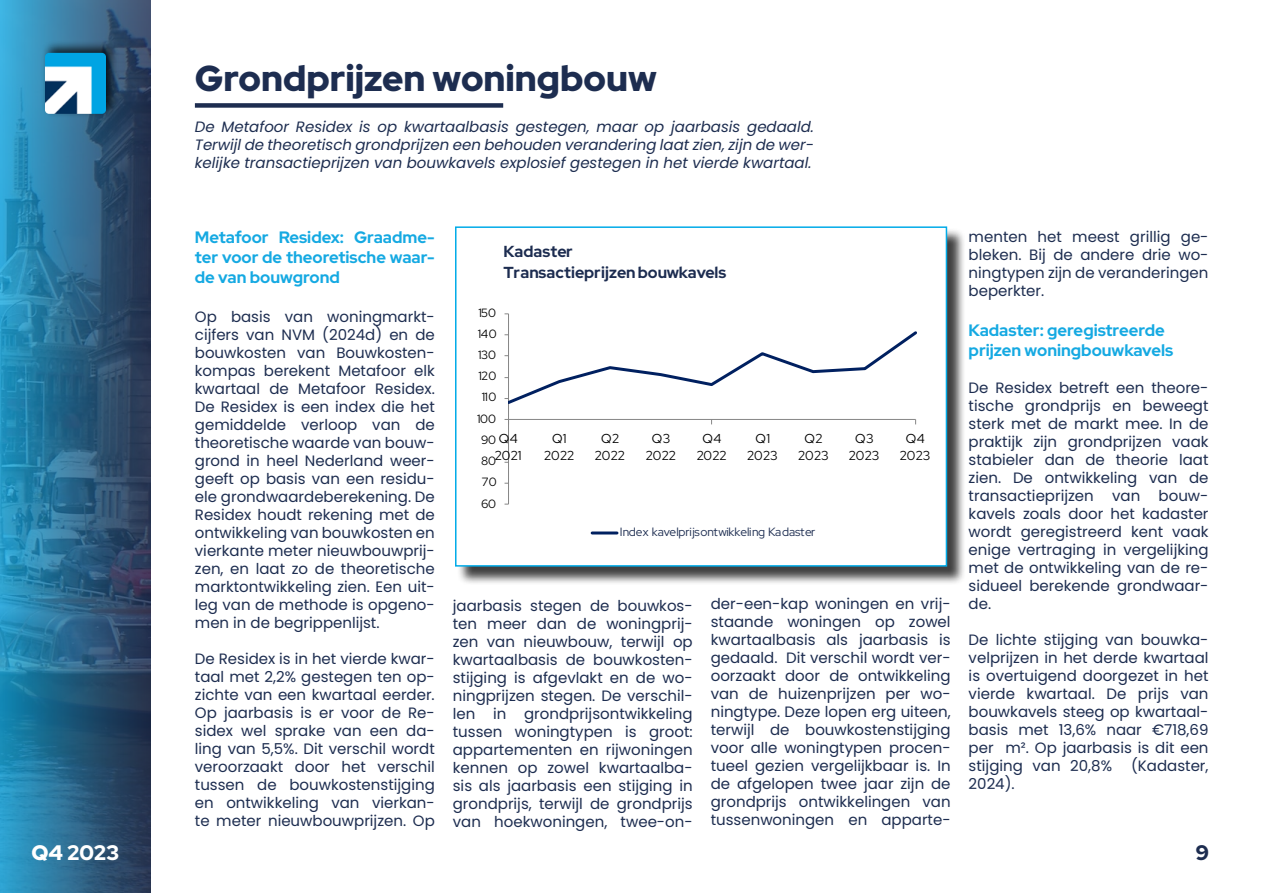
<style>
.page{position:relative;width:1263px;height:893px;background:#fff}
.page>*{position:absolute;margin:0;border:0;box-sizing:border-box;transform-origin:0 0}
.t1{font:900 36px "Red Hat Display";color:#1d2d50}
.t2{font:900 21px "Red Hat Display";color:#fff}
.t3{font:900 21px "Red Hat Display";color:#1d2d50}
.t4{font:700 16.5px/19.8px "Red Hat Display";color:#15a9e2;text-align:justify}
.t5{font:700 15.9px/20.9px "Red Hat Display";letter-spacing:.005em;color:#1c2c50}
.t6{font:15px/18px "Poppins";color:#1d2d50;text-align:justify}
.t7{font:italic 15px/18px "Poppins";color:#1d2d50;text-align:justify}
.t8{font:12.9px/17.5px "Red Hat Display";letter-spacing:.015em;color:#000;text-align:center}
.t9{font:12px "Red Hat Display";letter-spacing:-.01em;color:#1c2c50}
.t10{font:12px "Red Hat Display";letter-spacing:-.03em;color:#000}
</style>
<div class="page">
<svg style="left:0;top:0;width:151px;height:893px;background:#2b678b"></svg>
<div style="left:457px;top:228px;width:509px;height:357px;background:#000;opacity:.75"></div>
<div style="left:456px;top:228px;width:490px;height:338px;background:#fff"></div>
<hr style="left:508px;top:314px;width:1px;height:190px;background:#868686">
<hr style="left:508px;top:419px;width:408px;height:1px;background:#868686">
<svg style="left:504px;top:331px;width:412px;height:73px"></svg>
<hr style="left:592px;top:531px;width:25px;height:3px;background:#002060">
<div style="left:455px;top:226px;width:492px;height:341px;border:2px solid #01abe8"></div>
<div style="left:195px;top:103px;width:308px;height:5px;background:#1d2d50"></div>
<div style="left:41px;top:40px;width:78px;height:78px;background:#000;opacity:.75"></div>
<img style="left:45px;top:53px;width:61px;height:61px">
<h1 class="t1" style="left:195px;top:55px;width:463px">Grondprijzen woningbouw</h1>
<p class="t7" style="left:195px;top:118px;width:621px">De Metafoor Residex is op kwartaalbasis gestegen, maar op jaarbasis gedaald.<br>Terwijl de theoretisch grondprijzen een behouden verandering laat zien, zijn de wer&shy;kelijke transactieprijzen van bouwkavels explosief gestegen in het vierde kwartaal.</p>
<p class="t4" style="left:195px;top:227px;width:241px">Metafoor Residex: Graadme&shy;ter voor de theoretische waar&shy;de van bouwgrond</p>
<p class="t6" style="left:195px;top:308px;width:241px">Op basis van woningmarkt&shy;cijfers van NVM (2024d) en de bouwkosten van Bouwkosten&shy;kompas berekent Metafoor elk kwartaal de Metafoor Residex.<br>De Residex is een index die het gemiddelde verloop van de theoretische waarde van bouw&shy;grond in heel Nederland weer&shy;geeft op basis van een residu&shy;ele grondwaardeberekening. De Residex houdt rekening met de ontwikkeling van bouwkosten en vierkante meter nieuwbouwprij&shy;zen, en laat zo de theoretische marktontwikkeling zien. Een uit&shy;leg van de methode is opgeno&shy;men in de begrippenlijst.</p>
<p class="t6" style="left:195px;top:650px;width:241px">De Residex is in het vierde kwar&shy;taal met 2,2% gestegen ten op&shy;zichte van een kwartaal eerder.<br>Op jaarbasis is er voor de Re&shy;sidex wel sprake van een da&shy;ling van 5,5%. Dit verschil wordt veroorzaakt door het verschil tussen de bouwkostenstijging en ontwikkeling van vierkan&shy;te meter nieuwbouwprijzen. Op</p>
<p class="t5" style="left:504px;top:240px;width:224px">Kadaster<br>Transactieprijzen bouwkavels</p>
<p class="t10" style="left:478px;top:305px;width:19px">150</p>
<p class="t10" style="left:478px;top:326px;width:20px">140</p>
<p class="t10" style="left:478px;top:347px;width:19px">130</p>
<p class="t10" style="left:479px;top:368px;width:19px">120</p>
<p class="t10" style="left:482px;top:389px;width:16px">110</p>
<p class="t10" style="left:477px;top:411px;width:20px">100</p>
<p class="t8" style="left:495px;top:429px;width:28px">Q4<br>2021</p>
<p class="t8" style="left:544px;top:429px;width:31px">Q1<br>2022</p>
<p class="t8" style="left:595px;top:429px;width:31px">Q2<br>2022</p>
<p class="t8" style="left:646px;top:429px;width:31px">Q3<br>2022</p>
<p class="t8" style="left:697px;top:429px;width:31px">Q4<br>2022</p>
<p class="t8" style="left:747px;top:429px;width:32px">Q1<br>2023</p>
<p class="t8" style="left:798px;top:429px;width:32px">Q2<br>2023</p>
<p class="t8" style="left:849px;top:429px;width:32px">Q3<br>2023</p>
<p class="t8" style="left:900px;top:429px;width:32px">Q4<br>2023</p>
<p class="t10" style="left:481px;top:432px;width:16px">90</p>
<p class="t10" style="left:481px;top:453px;width:16px">80</p>
<p class="t10" style="left:482px;top:474px;width:16px">70</p>
<p class="t10" style="left:481px;top:495px;width:16px">60</p>
<p class="t9" style="left:620px;top:524px;width:197px">Index kavelprijsontwikkeling Kadaster</p>
<p class="t6" style="left:453px;top:597px;width:241px">jaarbasis stegen de bouwkos&shy;ten meer dan de woningprij&shy;zen van nieuwbouw, terwijl op kwartaalbasis de bouwkosten&shy;stijging is afgevlakt en de wo&shy;ningprijzen stegen. De verschil&shy;len in grondprijsontwikkeling tussen woningtypen is groot: appartementen en rijwoningen kennen op zowel kwartaalba&shy;sis als jaarbasis een stijging in grondprijs, terwijl de grondprijs van hoekwoningen, twee-on-</p>
<p class="t6" style="left:711px;top:595px;width:241px">der-een-kap woningen en vrij&shy;staande woningen op zowel kwartaalbasis als jaarbasis is gedaald. Dit verschil wordt ver&shy;oorzaakt door de ontwikkeling van de huizenprijzen per wo&shy;ningtype. Deze lopen erg uiteen, terwijl de bouwkostenstijging voor alle woningtypen procen&shy;tueel gezien vergelijkbaar is. In de afgelopen twee jaar zijn de grondprijs ontwikkelingen van tussenwoningen en apparte-</p>
<p class="t6" style="left:969px;top:228px;width:241px">menten het meest grillig ge&shy;bleken. Bij de andere drie wo&shy;ningtypen zijn de veranderingen beperkter.</p>
<p class="t4" style="left:969px;top:320px;width:206px">Kadaster: geregistreerde prijzen woningbouwkavels</p>
<p class="t6" style="left:969px;top:379px;width:241px">De Residex betreft een theore&shy;tische grondprijs en beweegt sterk met de markt mee. In de praktijk zijn grondprijzen vaak stabieler dan de theorie laat zien. De ontwikkeling van de transactieprijzen van bouw&shy;kavels zoals door het kadaster wordt geregistreerd kent vaak enige vertraging in vergelijking met de ontwikkeling van de re&shy;sidueel berekende grondwaar&shy;de.</p>
<p class="t6" style="left:969px;top:631px;width:241px">De lichte stijging van bouwka&shy;velprijzen in het derde kwartaal is overtuigend doorgezet in het vierde kwartaal. De prijs van bouwkavels steeg op kwartaal&shy;basis met 13,6% naar €718,69 per m². Op jaarbasis is dit een stijging van 20,8%</p>
<p class="t6" style="left:1131px;top:757px;width:79px">(Kadaster,</p>
<p class="t6" style="left:969px;top:775px;width:48px">2024).</p>
<h2 class="t2" style="left:32px;top:839px;width:89px">Q4 2023</h2>
<h2 class="t3" style="left:1195px;top:839px;width:15px">9</h2>
</div>
